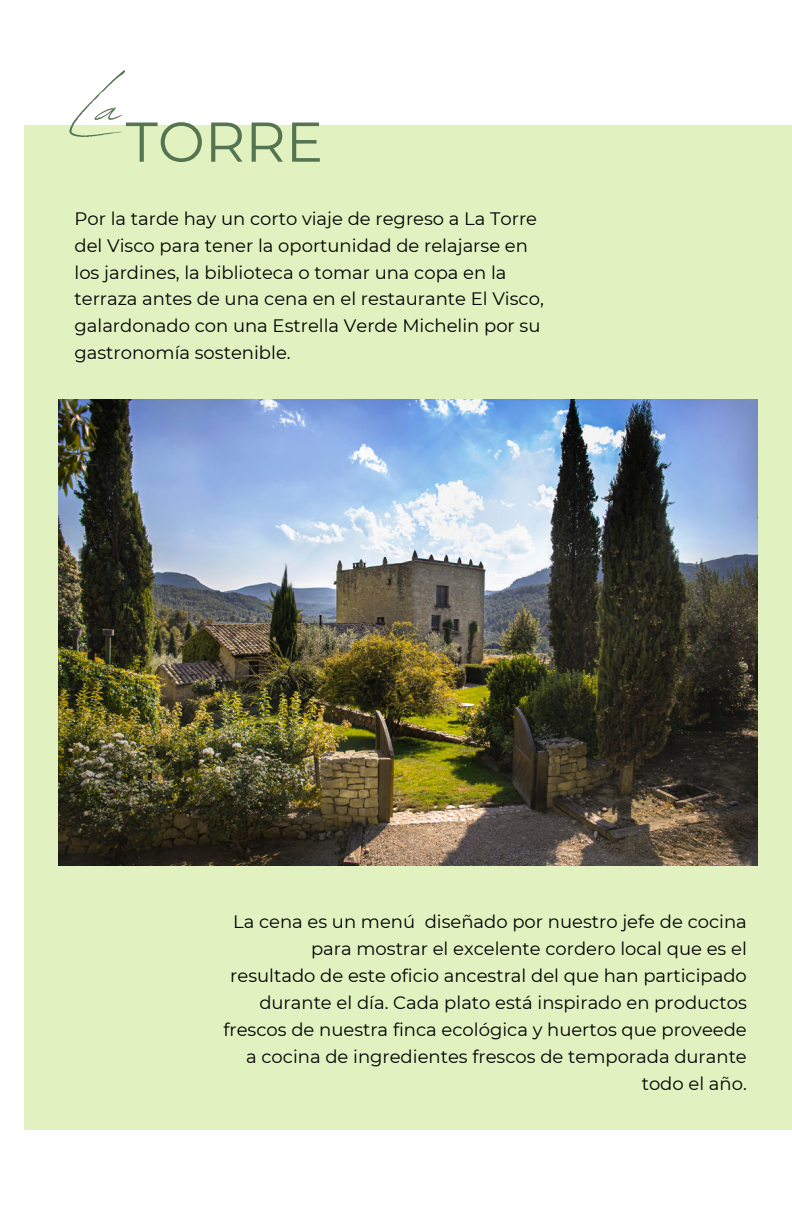
<style>
.page{position:relative;width:792px;height:1224px;background:#fff}
.page>*{position:absolute;margin:0;border:0;box-sizing:border-box;transform-origin:0 0}
.t1{font:81.2px "Revive 80 Signature";color:#557452}
.t2{font:56px "Montserrat";color:#557452}
.t3{font:18px/27px "Montserrat";color:#000001;text-align:right}
</style>
<div class="page">
<div style="left:24px;top:125px;width:768px;height:1004px;background:#e1f1c0"></div>
<img style="left:58px;top:399px;width:699px;height:467px">
<p class="t1" style="left:75px;top:44px;width:48px">La</p>
<p class="t2" style="left:126px;top:108px;width:199px">TORRE</p>
<p class="t3" style="left:75px;top:206px;width:471px;text-align:left">Por la tarde hay un corto viaje de regreso a La Torre del Visco para tener la oportunidad de relajarse en los jardines, la biblioteca o tomar una copa en la terraza antes de una cena en el restaurante El Visco, galardonado con una Estrella Verde Michelin por su gastronomía sostenible.</p>
<p class="t3" style="left:223px;top:908px;width:525px">La cena es un menú diseñado por nuestro jefe de cocina para mostrar el excelente cordero local que es el resultado de este oficio ancestral del que han participado durante el día. Cada plato está inspirado en productos frescos de nuestra finca ecológica y huertos que proveede a cocina de ingredientes frescos de temporada durante todo el año.</p>
</div>
